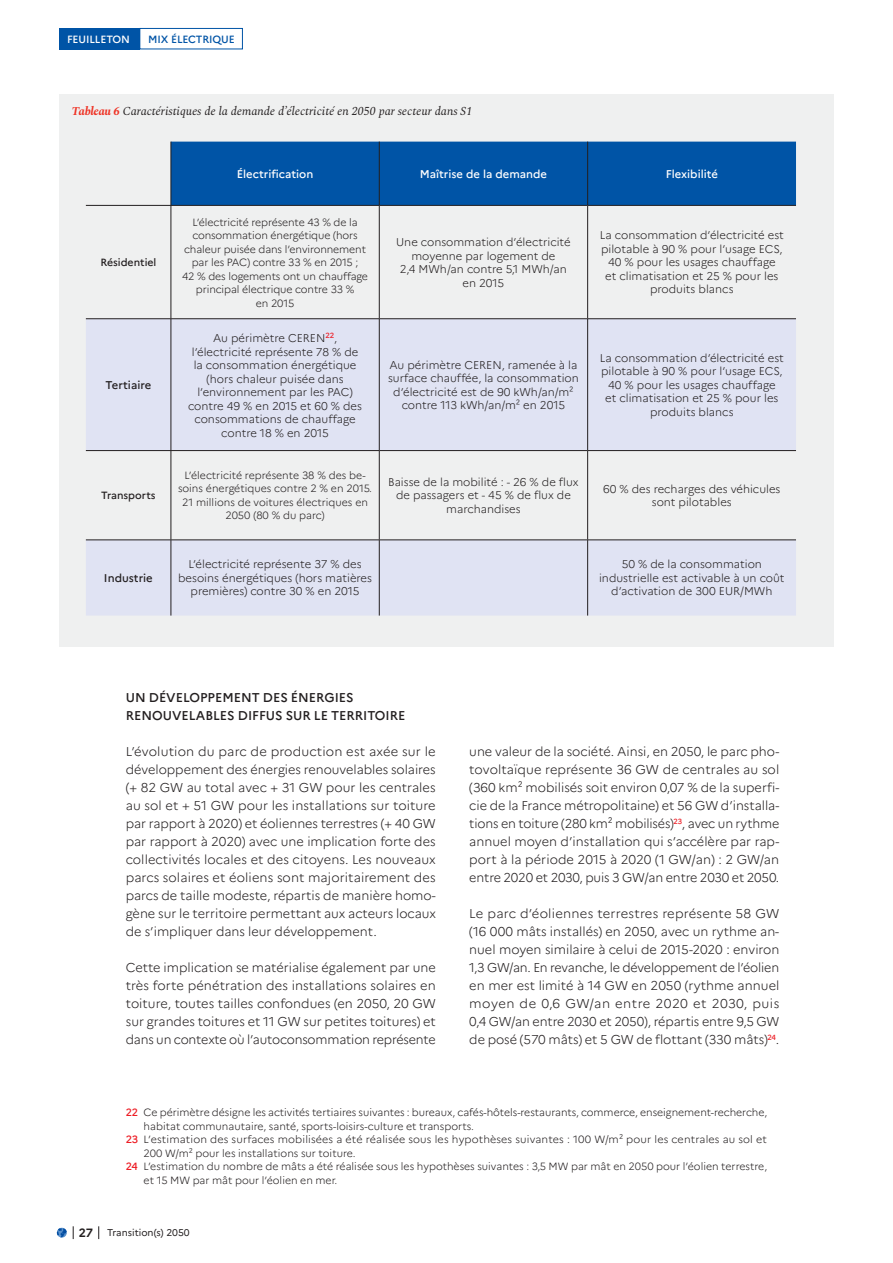
<style>
.page{position:relative;width:893px;height:1263px;background:#fff}
.page>*{position:absolute;margin:0;border:0;box-sizing:border-box;transform-origin:0 0}
.t1{font:300 12.75px/18px "Marianne";letter-spacing:-.005em;color:#231f20;text-align:justify}
.t2{font:500 12.75px/18px "Marianne";color:#231f20}
.t3{font:italic 12px "Spectral";color:#231f20}
.t4{font:300 11.25px/13.5px "Marianne";color:#231f20;text-align:center}
.t5{font:500 11.25px "Marianne";color:#fff}
.t6{font:500 11.25px "Marianne";color:#231f20}
.t7{font:300 10.5px/13.5px "Marianne";color:#231f20;text-align:center}
.t8{font:500 10.5px "Marianne";color:#231f20}
.t9{font:500 10.5px "Marianne";letter-spacing:-.01em;color:#0054a6}
.t10{font:500 10.5px "Marianne";letter-spacing:-.01em;color:#fff}
.t11{font:9.75px "Marianne";color:#231f20}
.s1{font-weight:700;color:#ee3224}
.s2{font-weight:500;color:#ed1c24}
.s3{font-weight:700;font-size:12px}
</style>
<div class="page">
<div style="left:59px;top:28px;width:80px;height:21px;background:#0054a6"></div>
<div style="left:139px;top:28px;width:104px;height:21px;border:1px solid #0054a6"></div>
<svg style="left:73px;top:1226px;width:1px;height:13px"></svg>
<svg style="left:98px;top:1226px;width:1px;height:13px"></svg>
<svg style="left:57px;top:1228px;width:10px;height:9px"></svg>
<div style="left:59px;top:94px;width:774px;height:552px;background:#eff0f0"></div>
<div style="left:172px;top:142px;width:624px;height:63px;background:#0054a6"></div>
<svg style="left:86px;top:319px;width:710px;height:296px;fill:#e0e3f3"></svg>
<hr style="left:171px;top:142px;width:1px;height:63px;background:#231f20">
<hr style="left:379px;top:142px;width:1px;height:63px;background:#231f20">
<hr style="left:587px;top:142px;width:1px;height:63px;background:#231f20">
<hr style="left:86px;top:205px;width:293px;height:1px;background:#231f20">
<hr style="left:171px;top:206px;width:1px;height:112px;background:#231f20">
<hr style="left:379px;top:205px;width:209px;height:1px;background:#231f20">
<hr style="left:379px;top:206px;width:1px;height:112px;background:#231f20">
<hr style="left:588px;top:205px;width:208px;height:1px;background:#231f20">
<hr style="left:587px;top:206px;width:1px;height:112px;background:#231f20">
<hr style="left:86px;top:318px;width:293px;height:1px;background:#231f20">
<hr style="left:171px;top:319px;width:1px;height:131px;background:#231f20">
<hr style="left:379px;top:318px;width:209px;height:1px;background:#231f20">
<hr style="left:379px;top:319px;width:1px;height:131px;background:#231f20">
<hr style="left:588px;top:318px;width:208px;height:1px;background:#231f20">
<hr style="left:587px;top:319px;width:1px;height:131px;background:#231f20">
<hr style="left:86px;top:450px;width:293px;height:1px;background:#231f20">
<hr style="left:171px;top:451px;width:1px;height:89px;background:#231f20">
<hr style="left:379px;top:450px;width:209px;height:1px;background:#231f20">
<hr style="left:379px;top:451px;width:1px;height:89px;background:#231f20">
<hr style="left:588px;top:450px;width:208px;height:1px;background:#231f20">
<hr style="left:587px;top:451px;width:1px;height:89px;background:#231f20">
<hr style="left:86px;top:540px;width:293px;height:1px;background:#231f20">
<hr style="left:171px;top:540px;width:1px;height:75px;background:#231f20">
<hr style="left:379px;top:540px;width:209px;height:1px;background:#231f20">
<hr style="left:379px;top:540px;width:1px;height:75px;background:#231f20">
<hr style="left:588px;top:540px;width:208px;height:1px;background:#231f20">
<hr style="left:587px;top:540px;width:1px;height:75px;background:#231f20">
<p class="t10" style="left:67px;top:34px;width:64px">FEUILLETON</p>
<p class="t9" style="left:148px;top:34px;width:88px">MIX ÉLECTRIQUE</p>
<p class="t3" style="left:72px;top:102px;width:402px"><span class="s1">Tableau 6</span> Caractéristiques de la demande d’électricité en 2050 par secteur dans S1</p>
<p class="t8" style="left:100px;top:257px;width:58px">Résidentiel</p>
<p class="t6" style="left:106px;top:379px;width:47px">Tertiaire</p>
<p class="t8" style="left:101px;top:490px;width:56px">Transports</p>
<p class="t6" style="left:104px;top:573px;width:50px">Industrie</p>
<p class="t5" style="left:237px;top:168px;width:78px">Électrification</p>
<p class="t5" style="left:420px;top:168px;width:129px">Maîtrise de la demande</p>
<p class="t5" style="left:666px;top:168px;width:54px">Flexibilité</p>
<p class="t7" style="left:182px;top:216px;width:187px">L’électricité représente 43 % de la consommation énergétique (hors chaleur puisée dans l’environnement par les PAC) contre 33 % en 2015 ;<br>42 % des logements ont un chauffage principal électrique contre 33 %<br>en 2015</p>
<p class="t4" style="left:188px;top:332px;width:175px">Au périmètre CEREN<sup>22</sup>, l’électricité représente 78 % de la consommation énergétique (hors chaleur puisée dans l’environnement par les PAC) contre 49 % en 2015 et 60 % des consommations de chauffage contre 18 % en 2015</p>
<p class="t4" style="left:396px;top:236px;width:176px">Une consommation d’électricité moyenne par logement de<br>2,4 MWh/an contre 5,1 MWh/an en 2015</p>
<p class="t4" style="left:600px;top:229px;width:186px">La consommation d’électricité est pilotable à 90 % pour l’usage ECS,<br>40 % pour les usages chauffage<br>et climatisation et 25 % pour les produits blancs</p>
<p class="t4" style="left:388px;top:359px;width:192px">Au périmètre CEREN, ramenée à la surface chauffée, la consommation d’électricité est de 90 kWh/an/m² contre 113 kWh/an/m² en 2015</p>
<p class="t4" style="left:600px;top:352px;width:186px">La consommation d’électricité est pilotable à 90 % pour l’usage ECS,<br>40 % pour les usages chauffage<br>et climatisation et 25 % pour les produits blancs</p>
<p class="t7" style="left:178px;top:469px;width:196px">L’électricité représente 38 % des be&shy;soins énergétiques contre 2 % en 2015.<br>21 millions de voitures électriques en 2050 (80 % du parc)</p>
<p class="t4" style="left:388px;top:476px;width:192px">Baisse de la mobilité : - 26 % de flux de passagers et - 45 % de flux de marchandises</p>
<p class="t4" style="left:603px;top:483px;width:179px">60 % des recharges des véhicules sont pilotables</p>
<p class="t4" style="left:178px;top:558px;width:195px">L’électricité représente 37 % des besoins énergétiques (hors matières premières) contre 30 % en 2015</p>
<p class="t4" style="left:599px;top:558px;width:187px">50 % de la consommation industrielle est activable à un coût d’activation de 300 EUR/MWh</p>
<h4 class="t2" style="left:126px;top:689px;width:281px">UN DÉVELOPPEMENT DES ÉNERGIES<br>RENOUVELABLES DIFFUS SUR LE TERRITOIRE</h4>
<p class="t1" style="left:126px;top:743px;width:312px">L’évolution du parc de production est axée sur le développement des énergies renouvelables solaires (+ 82 GW au total avec + 31 GW pour les centrales au sol et + 51 GW pour les installations sur toiture par rapport à 2020) et éoliennes terrestres (+ 40 GW par rapport à 2020) avec une implication forte des collectivités locales et des citoyens. Les nouveaux parcs solaires et éoliens sont majoritairement des parcs de taille modeste, répartis de manière homo&shy;gène sur le territoire permettant aux acteurs locaux de s’impliquer dans leur développement.</p>
<p class="t1" style="left:126px;top:959px;width:312px">Cette implication se matérialise également par une très forte pénétration des installations solaires en toiture, toutes tailles confondues (en 2050, 20 GW sur grandes toitures et 11 GW sur petites toitures) et dans un contexte où l’autoconsommation représente</p>
<p class="t1" style="left:469px;top:743px;width:312px">une valeur de la société. Ainsi, en 2050, le parc pho&shy;tovoltaïque représente 36 GW de centrales au sol (360 km² mobilisés soit environ 0,07 % de la superfi&shy;cie de la France métropolitaine) et 56 GW d’installa&shy;tions en toiture (280 km² mobilisés)<sup>23</sup>, avec un rythme annuel moyen d’installation qui s’accélère par rap&shy;port à la période 2015 à 2020 (1 GW/an) : 2 GW/an entre 2020 et 2030, puis 3 GW/an entre 2030 et 2050.</p>
<p class="t1" style="left:469px;top:905px;width:312px">Le parc d’éoliennes terrestres représente 58 GW (16 000 mâts installés) en 2050, avec un rythme an&shy;nuel moyen similaire à celui de 2015-2020 : environ 1,3 GW/an. En revanche, le développement de l’éolien en mer est limité à 14 GW en 2050 (rythme annuel moyen de 0,6 GW/an entre 2020 et 2030, puis 0,4 GW/an entre 2030 et 2050), répartis entre 9,5 GW de posé (570 mâts) et 5 GW de flottant (330 mâts)<sup>24</sup>.</p>
<p class="t7" style="left:126px;top:1106px;width:643px"><span class="s2">22</span> Ce périmètre désigne les activités tertiaires suivantes : bureaux, cafés-hôtels-restaurants, commerce, enseignement-recherche,</p>
<p class="t7" style="left:144px;top:1120px;width:332px">habitat communautaire, santé, sports-loisirs-culture et transports.</p>
<p class="t7" style="left:126px;top:1133px;width:643px"><span class="s2">23</span> L’estimation des surfaces mobilisées a été réalisée sous les hypothèses suivantes : 100 W/m² pour les centrales au sol et</p>
<p class="t7" style="left:144px;top:1147px;width:214px">200 W/m² pour les installations sur toiture.</p>
<p class="t7" style="left:126px;top:1160px;width:643px"><span class="s2">24</span> L’estimation du nombre de mâts a été réalisée sous les hypothèses suivantes : 3,5 MW par mât en 2050 pour l’éolien terrestre,</p>
<p class="t7" style="left:144px;top:1174px;width:195px">et 15 MW par mât pour l’éolien en mer.</p>
<p class="t11" style="left:79px;top:1228px;width:112px"><span class="s3">27</span> Transition(s) 2050</p>
</div>
